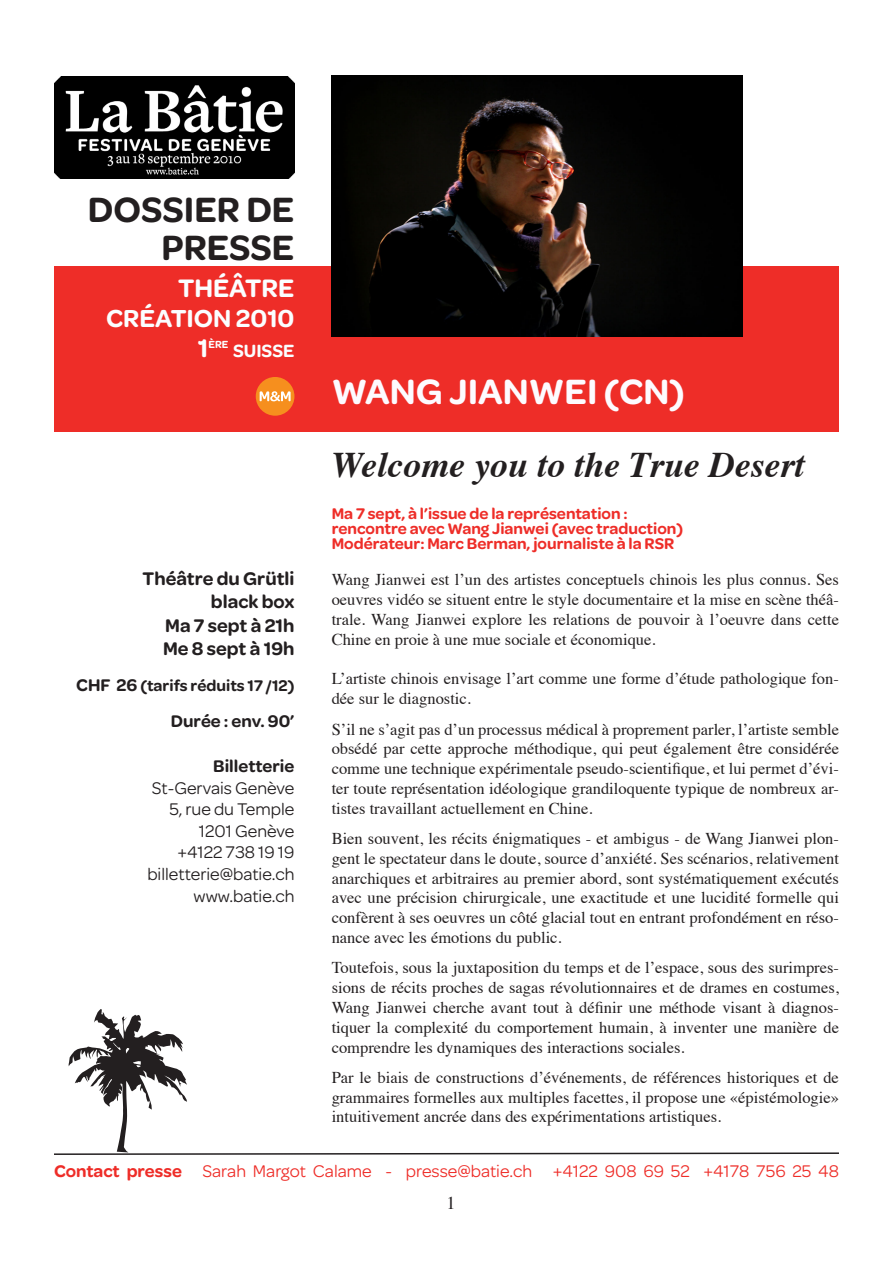
<style>
.page{position:relative;width:893px;height:1263px;background:#fff}
.page>*{position:absolute;margin:0;border:0;box-sizing:border-box;transform-origin:0 0}
.t1{font:600 37.5px "Omnes";color:#fdfbff}
.t2{font:600 37.5px/37.5px "Omnes";color:#231f20;text-align:right}
.t3{font:italic 700 36px "Times";color:#231f20}
.t4{font:600 27px "Omnes";color:#fbfeff}
.t5{font:600 26.25px "Omnes";color:#fbfeff}
.t6{font:600 19.5px "Omnes";color:#231f20}
.t7{font:600 18.9px "Omnes";color:#fbfeff}
.t8{font:18px "Omnes";color:#231f20}
.t9{font:18px "Omnes";color:#ee2d28}
.t10{font:600 18px "Omnes";color:#231f20}
.t11{font:18px "Times";color:#231f20}
.t12{font:16.5px/19.8px "Times";color:#231f20;text-align:justify}
.t13{font:600 16.5px "Omnes";color:#ee2d28}
.t14{font:600 16.5px "Omnes";color:#231f20}
.t15{font:600 10.95px "Omnes";color:#fbfeff}
.s1{font-size:18px}
.s2{font-weight:600}
</style>
<div class="page">
<div style="left:54px;top:266px;width:785px;height:166px;background:#ee2d28"></div>
<img style="left:54px;top:76px;width:240px;height:103px">
<img style="left:332px;top:76px;width:411px;height:261px">
<div style="left:256px;top:377px;width:38px;height:39px;background:#f68f1e;border-radius:50%"></div>
<svg style="left:260px;top:391px;width:31px;height:10px"></svg>
<svg style="left:54px;top:1009px;width:785px;height:146px"></svg>
<p class="t2" style="left:88px;top:191px;width:208px">DOSSIER DE<br>PRESSE</p>
<p class="t4" style="left:178px;top:272px;width:118px">THÉÂTRE</p>
<p class="t5" style="left:106px;top:303px;width:190px">CRÉATION 2010</p>
<p class="t4" style="left:198px;top:332px;width:12px">1</p>
<p class="t15" style="left:208px;top:338px;width:22px">ÈRE</p>
<p class="t7" style="left:233px;top:340px;width:63px">SUISSE</p>
<p class="t6" style="left:143px;top:567px;width:153px">Théâtre du Grütli</p>
<p class="t6" style="left:211px;top:591px;width:85px">black box</p>
<p class="t6" style="left:165px;top:614px;width:131px">Ma 7 sept à 21h</p>
<p class="t6" style="left:163px;top:637px;width:133px">Me 8 sept à 19h</p>
<p class="t14" style="left:76px;top:676px;width:220px"><span class="s1">CHF 26</span> (tarifs réduits 17 /12)</p>
<p class="t10" style="left:171px;top:711px;width:125px">Durée : env. 90’</p>
<p class="t10" style="left:213px;top:756px;width:83px">Billetterie</p>
<p class="t8" style="left:152px;top:778px;width:144px">St-Gervais Genève</p>
<p class="t8" style="left:169px;top:799px;width:127px">5, rue du Temple</p>
<p class="t8" style="left:199px;top:821px;width:97px">1201 Genève</p>
<p class="t8" style="left:177px;top:842px;width:119px">+4122 738 19 19</p>
<p class="t8" style="left:147px;top:864px;width:149px">billetterie@batie.ch</p>
<p class="t8" style="left:194px;top:886px;width:102px">www.batie.ch</p>
<p class="t1" style="left:332px;top:370px;width:355px">WANG JIANWEI (CN)</p>
<p class="t3" style="left:332px;top:431px;width:474px">Welcome you to the True Desert</p>
<p class="t13" style="left:332px;top:504px;width:297px">Ma 7 sept, à l’issue de la représentation :</p>
<p class="t13" style="left:332px;top:519px;width:353px">rencontre avec Wang Jianwei (avec traduction)</p>
<p class="t13" style="left:332px;top:534px;width:344px">Modérateur: Marc Berman, journaliste à la RSR</p>
<p class="t12" style="left:332px;top:568px;width:509px">Wang Jianwei est l’un des artistes conceptuels chinois les plus connus. Ses oeuvres vidéo se situent entre le style documentaire et la mise en scène théâ&shy;trale. Wang Jianwei explore les relations de pouvoir à l’oeuvre dans cette Chine en proie à une mue sociale et économique.</p>
<p class="t12" style="left:332px;top:667px;width:509px">L’artiste chinois envisage l’art comme une forme d’étude pathologique fon&shy;dée sur le diagnostic.</p>
<p class="t12" style="left:332px;top:718px;width:509px">S’il ne s’agit pas d’un processus médical à proprement parler, l’artiste semble obsédé par cette approche méthodique, qui peut également être considérée comme une technique expérimentale pseudo-scientifique, et lui permet d’évi&shy;ter toute représentation idéologique grandiloquente typique de nombreux ar&shy;tistes travaillant actuellement en Chine.</p>
<p class="t12" style="left:332px;top:827px;width:509px">Bien souvent, les récits énigmatiques - et ambigus - de Wang Jianwei plon&shy;gent le spectateur dans le doute, source d’anxiété. Ses scénarios, relativement anarchiques et arbitraires au premier abord, sont systématiquement exécutés avec une précision chirurgicale, une exactitude et une lucidité formelle qui confèrent à ses oeuvres un côté glacial tout en entrant profondément en réso&shy;nance avec les émotions du public.</p>
<p class="t12" style="left:332px;top:956px;width:509px">Toutefois, sous la juxtaposition du temps et de l’espace, sous des surimpres&shy;sions de récits proches de sagas révolutionnaires et de drames en costumes, Wang Jianwei cherche avant tout à définir une méthode visant à diagnos&shy;tiquer la complexité du comportement humain, à inventer une manière de comprendre les dynamiques des interactions sociales.</p>
<p class="t12" style="left:332px;top:1066px;width:509px">Par le biais de constructions d’événements, de références historiques et de grammaires formelles aux multiples facettes, il propose une «épistémologie» intuitivement ancrée dans des expérimentations artistiques.</p>
<p class="t9" style="left:54px;top:1161px;width:786px"><span class="s2">Contact presse</span> Sarah Margot Calame - presse@batie.ch +4122 908 69 52 +4178 756 25 48</p>
<p class="t11" style="left:446px;top:1186px;width:10px">1</p>
</div>
